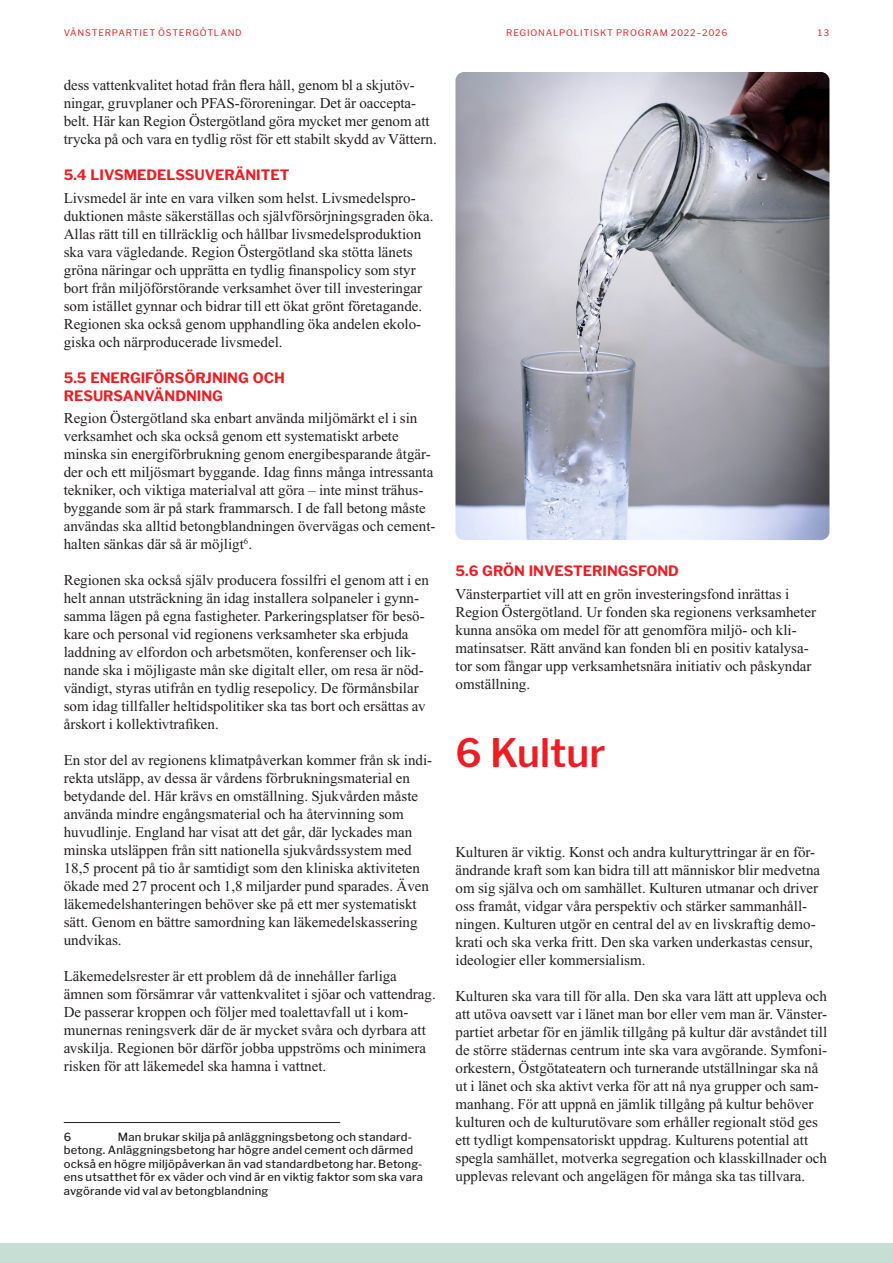
<style>
.page{position:relative;width:893px;height:1263px;background:#fff}
.page>*{position:absolute;margin:0;border:0;box-sizing:border-box;transform-origin:0 0}
.Rubrik_stor_Libre_Fr{font:600 39px "Libre Franklin";color:#ee1d23}
.Bröd_Artikel_Times_1{font:15px/18px "Times New Roman";color:#231f20}
.Rubrik_mellan_Light{font:700 14.25px/18px "Libre Franklin";color:#ee1d23}
.t1{font:500 11.25px/13.5px "Libre Franklin";letter-spacing:.02em;color:#231f20}
.t2{font:9px "Libre Franklin";letter-spacing:.085em;color:#ee1d23}
</style>
<div class="page">
<div style="left:0;top:1243px;width:893px;height:20px;background:#c6ded4"></div>
<hr style="left:64px;top:1122px;width:276px;height:1px;background:#231f20">
<img style="left:455px;top:72px;width:374px;height:468px">
<p class="t2" style="left:64px;top:26px;width:179px">VÄNSTERPARTIET ÖSTERGÖTLAND</p>
<p class="t2" style="left:506px;top:26px;width:223px">REGIONALPOLITISKT PROGRAM 2022–2026</p>
<p class="t2" style="left:818px;top:26px;width:13px">13</p>
<p class="Bröd_Artikel_Times_1" style="left:64px;top:76px;width:374px">dess vattenkvalitet hotad från flera håll, genom bl a skjutöv&shy;ningar, gruvplaner och PFAS-föroreningar. Det är oaccepta&shy;belt. Här kan Region Östergötland göra mycket mer genom att trycka på och vara en tydlig röst för ett stabilt skydd av Vättern.</p>
<p class="Rubrik_mellan_Light" style="left:64px;top:164px;width:227px">5.4 LIVSMEDELSSUVERÄNITET</p>
<p class="Bröd_Artikel_Times_1" style="left:64px;top:189px;width:371px">Livsmedel är inte en vara vilken som helst. Livsmedelspro&shy;duktionen måste säkerställas och självförsörjningsgraden öka.<br>Allas rätt till en tillräcklig och hållbar livsmedelsproduktion ska vara vägledande. Region Östergötland ska stötta länets gröna näringar och upprätta en tydlig finanspolicy som styr bort från miljöförstörande verksamhet över till investeringar som istället gynnar och bidrar till ett ökat grönt företagande.<br>Regionen ska också genom upphandling öka andelen ekolo&shy;giska och närproducerade livsmedel.</p>
<p class="Rubrik_mellan_Light" style="left:64px;top:367px;width:222px">5.5 ENERGIFÖRSÖRJNING OCH<br>RESURSANVÄNDNING</p>
<p class="Bröd_Artikel_Times_1" style="left:64px;top:409px;width:373px">Region Östergötland ska enbart använda miljömärkt el i sin verksamhet och ska också genom ett systematiskt arbete minska sin energiförbrukning genom energibesparande åtgär&shy;der och ett miljösmart byggande. Idag finns många intressanta tekniker, och viktiga materialval att göra – inte minst trähus&shy;byggande som är på stark frammarsch. I de fall betong måste användas ska alltid betongblandningen övervägas och cement&shy;halten sänkas där så är möjligt<sup>6</sup>.</p>
<p class="Bröd_Artikel_Times_1" style="left:64px;top:571px;width:367px">Regionen ska också själv producera fossilfri el genom att i en helt annan utsträckning än idag installera solpaneler i gynn&shy;samma lägen på egna fastigheter. Parkeringsplatser för besö&shy;kare och personal vid regionens verksamheter ska erbjuda laddning av elfordon och arbetsmöten, konferenser och lik&shy;nande ska i möjligaste mån ske digitalt eller, om resa är nöd&shy;vändigt, styras utifrån en tydlig resepolicy. De förmånsbilar som idag tillfaller heltidspolitiker ska tas bort och ersättas av årskort i kollektivtrafiken.</p>
<p class="Bröd_Artikel_Times_1" style="left:64px;top:751px;width:370px">En stor del av regionens klimatpåverkan kommer från sk indi&shy;rekta utsläpp, av dessa är vårdens förbrukningsmaterial en betydande del. Här krävs en omställning. Sjukvården måste använda mindre engångsmaterial och ha återvinning som huvudlinje. England har visat att det går, där lyckades man minska utsläppen från sitt nationella sjukvårdssystem med 18,5 procent på tio år samtidigt som den kliniska aktiviteten ökade med 27 procent och 1,8 miljarder pund sparades. Även läkemedelshanteringen behöver ske på ett mer systematiskt sätt. Genom en bättre samordning kan läkemedelskassering undvikas.</p>
<p class="Bröd_Artikel_Times_1" style="left:64px;top:967px;width:374px">Läkemedelsrester är ett problem då de innehåller farliga ämnen som försämrar vår vattenkvalitet i sjöar och vattendrag.<br>De passerar kroppen och följer med toalettavfall ut i kom&shy;munernas reningsverk där de är mycket svåra och dyrbara att avskilja. Regionen bör därför jobba uppströms och minimera risken för att läkemedel ska hamna i vattnet.</p>
<p class="t1" style="left:64px;top:1128px;width:361px;text-indent:54px">Man brukar skilja på anläggningsbetong och standard&shy;betong. Anläggningsbetong har högre andel cement och därmed också en högre miljöpåverkan än vad standardbetong har. Betong&shy;ens utsatthet för ex väder och vind är en viktig faktor som ska vara avgörande vid val av betongblandning</p>
<p class="t1" style="left:64px;top:1128px;width:9px">6</p>
<p class="Rubrik_mellan_Light" style="left:455px;top:560px;width:225px">5.6 GRÖN INVESTERINGSFOND</p>
<p class="Bröd_Artikel_Times_1" style="left:455px;top:585px;width:362px">Vänsterpartiet vill att en grön investeringsfond inrättas i Region Östergötland. Ur fonden ska regionens verksamheter kunna ansöka om medel för att genomföra miljö- och kli&shy;matinsatser. Rätt använd kan fonden bli en positiv katalysa&shy;tor som fångar upp verksamhetsnära initiativ och påskyndar omställning.</p>
<p class="Rubrik_stor_Libre_Fr" style="left:455px;top:721px;width:151px">6 Kultur</p>
<p class="Bröd_Artikel_Times_1" style="left:455px;top:843px;width:366px">Kulturen är viktig. Konst och andra kulturyttringar är en för&shy;ändrande kraft som kan bidra till att människor blir medvetna om sig själva och om samhället. Kulturen utmanar och driver oss framåt, vidgar våra perspektiv och stärker sammanhåll&shy;ningen. Kulturen utgör en central del av en livskraftig demo&shy;krati och ska verka fritt. Den ska varken underkastas censur, ideologier eller kommersialism.</p>
<p class="Bröd_Artikel_Times_1" style="left:455px;top:987px;width:373px">Kulturen ska vara till för alla. Den ska vara lätt att uppleva och att utöva oavsett var i länet man bor eller vem man är. Vänster&shy;partiet arbetar för en jämlik tillgång på kultur där avståndet till de större städernas centrum inte ska vara avgörande. Symfoni&shy;orkestern, Östgötateatern och turnerande utställningar ska nå ut i länet och ska aktivt verka för att nå nya grupper och sam&shy;manhang. För att uppnå en jämlik tillgång på kultur behöver kulturen och de kulturutövare som erhåller regionalt stöd ges ett tydligt kompensatoriskt uppdrag. Kulturens potential att spegla samhället, motverka segregation och klasskillnader och upplevas relevant och angelägen för många ska tas tillvara.</p>
</div>
